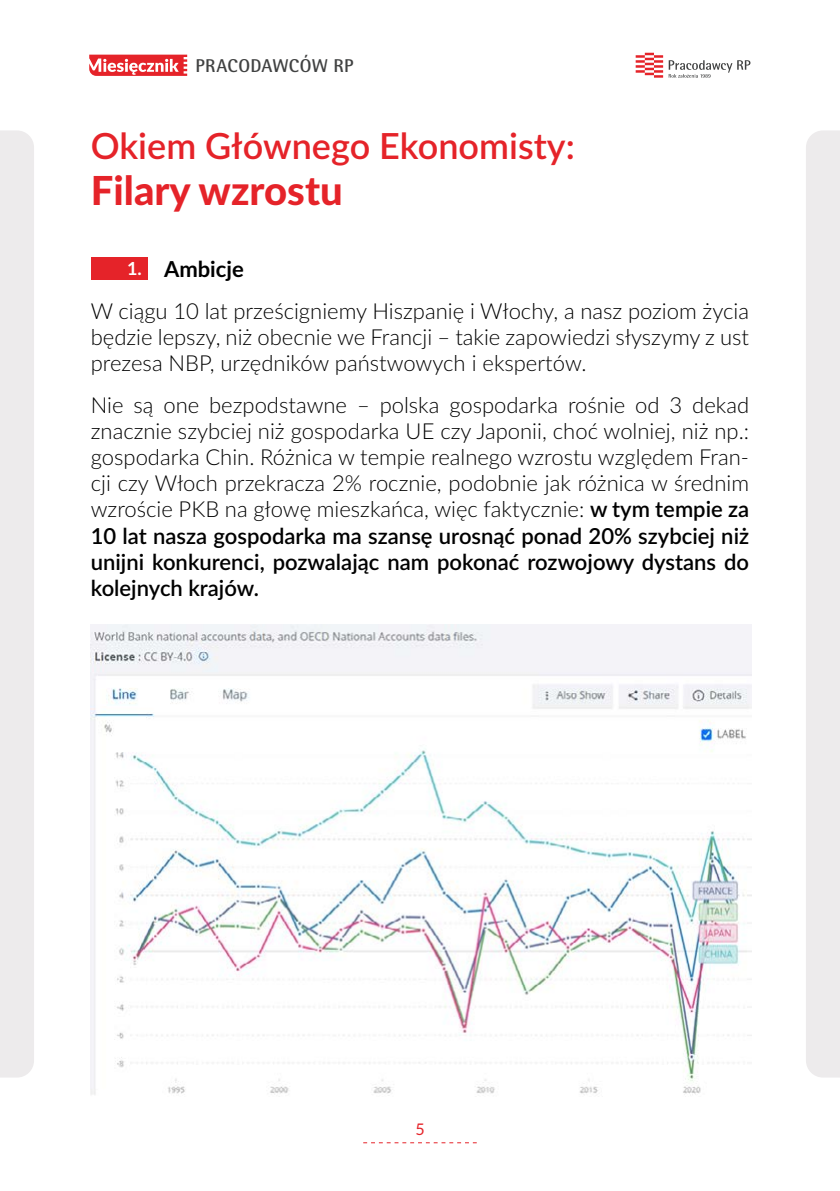
<style>
.page{position:relative;width:840px;height:1191px;background:#fff}
.page>*{position:absolute;margin:0;border:0;box-sizing:border-box;transform-origin:0 0}
.t1{font:800 40px "Lato";color:#e52329}
.t2{font:600 36px "Lato";color:#e52329}
.t3{font:300 22px/26px "Lato";color:#000}
.t4{font:700 18.6px "Rotis Semi Sans Pro";letter-spacing:.02em;color:#404141}
.t5{font:16px "Lato";color:#e52329}
.s1{font-weight:700;font-size:18px;color:#fff}
.s2{font-weight:700}
.s3{font-weight:600}
</style>
<div class="page">
<svg style="left:635px;top:53px;width:27px;height:25px"></svg>
<svg style="left:668px;top:60px;width:82px;height:18px"></svg>
<svg style="left:89px;top:55px;width:98px;height:21px"></svg>
<svg style="left:363px;top:1142px;width:113px;height:1px"></svg>
<div style="left:0;top:130px;width:34px;height:947px;background:#edebec"></div>
<div style="left:806px;top:130px;width:33px;height:947px;background:#edebec"></div>
<div style="left:91px;top:257px;width:56px;height:22px;background:#e52329"></div>
<img style="left:91px;top:624px;width:660px;height:471px">
<p class="t4" style="left:195px;top:54px;width:159px">PRACODAWCÓW RP</p>
<h2 class="t2" style="left:91px;top:120px;width:485px">Okiem Głównego Ekonomisty:</h2>
<h1 class="t1" style="left:91px;top:161px;width:253px">Filary wzrostu</h1>
<p class="t3" style="left:91px;top:248px;width:659px;line-height:42px;text-indent:36px"><span class="s1">1.</span> <span class="s2">Ambicje<br></span>W ciągu 10 lat prześcigniemy Hiszpanię i Włochy, a nasz poziom życia</p>
<p class="t3" style="left:91px;top:324px;width:659px">będzie lepszy, niż obecnie we Francji – takie zapowiedzi słyszymy z ust prezesa NBP, urzędników państwowych i ekspertów.</p>
<p class="t3" style="left:91px;top:392px;width:659px;text-align:justify">Nie są one bezpodstawne – polska gospodarka rośnie od 3 dekad znacznie szybciej niż gospodarka UE czy Japonii, choć wolniej, niż np.: gospodarka Chin. Różnica w tempie realnego wzrostu względem Fran&shy;cji czy Włoch przekracza 2% rocznie, podobnie jak różnica w średnim wzroście PKB na głowę mieszkańca, więc faktycznie: <span class="s3">w tym tempie za 10 lat nasza gospodarka ma szansę urosnąć ponad 20% szybciej niż unijni konkurenci, pozwalając nam pokonać rozwojowy dystans do kolejnych krajów.</span></p>
<p class="t5" style="left:415px;top:1117px;width:11px">5</p>
</div>
